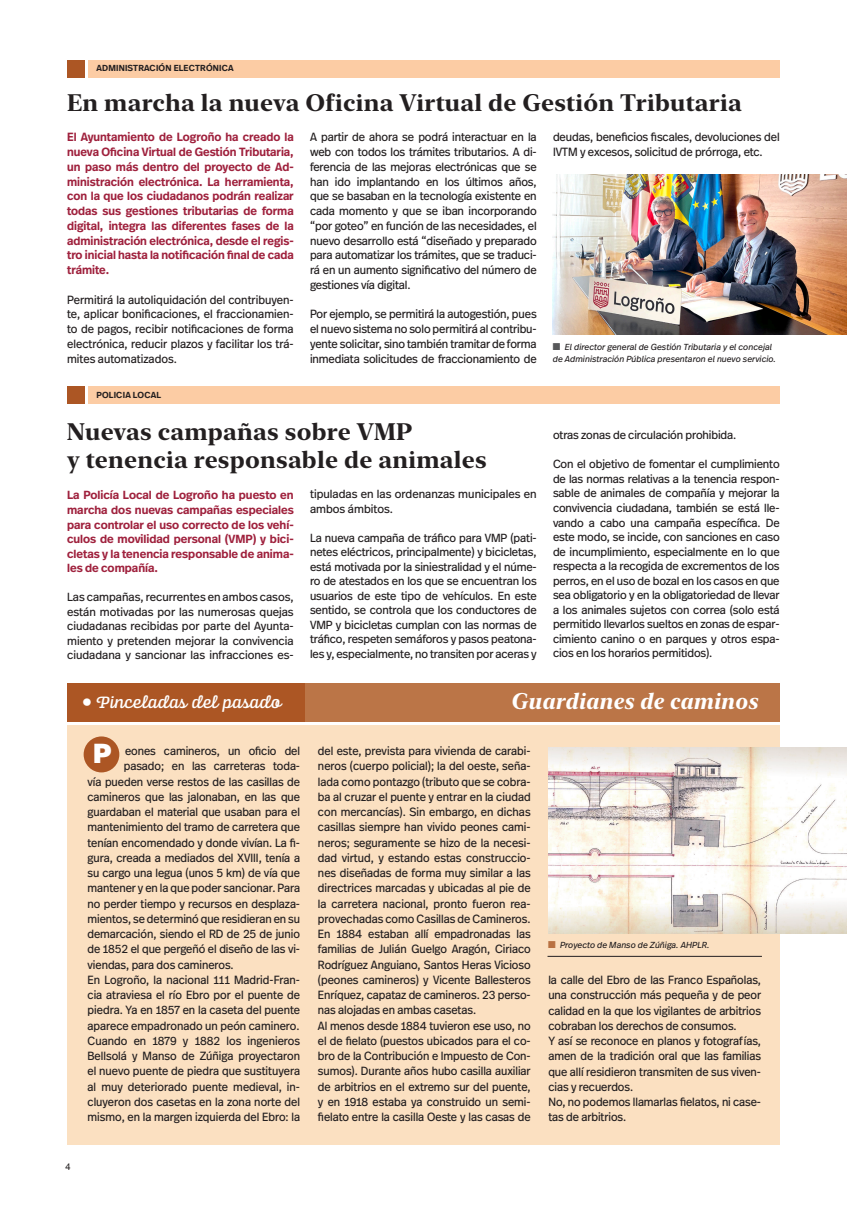
<style>
.page{position:relative;width:847px;height:1205px;background:#fff}
.page>*{position:absolute;margin:0;border:0;box-sizing:border-box;transform-origin:0 0}
.t1{font:900 27.5px "Real Head Pro";color:#fff}
.t2{font:700 23.75px "New York Large";letter-spacing:.01em;color:#231f20}
.t3{font:italic 700 22.5px "New York Large";letter-spacing:.01em;color:#fff}
.t4{font:17.5px "Alianza Script 500";color:#fff}
.t5{font:11.88px/15.2px "Real Head Pro";letter-spacing:-.005em;color:#231f20;text-align:justify;scale:.96 1}
.t6{font:11.88px/14.8px "Real Head Pro";letter-spacing:-.005em;color:#231f20;text-align:justify}
.t7{font:600 11.88px/14.8px "Real Head Pro";color:#9f213d;text-align:justify}
.t8{font:11.75px/14.5px "Real Head Pro";letter-spacing:-.01em;color:#231f20;text-align:justify}
.t9{font:600 11.75px/14.5px "Real Head Pro";color:#9f213d;text-align:justify}
.t10{font:9.38px "Arial";color:#231f20}
.t11{font:italic 8.75px/11.2px "Real Head Pro";letter-spacing:.01em;color:#231f20}
.t12{font:600 8.75px "Real Head Pro";letter-spacing:.02em;color:#231f20}
.s1{color:#57585a}
.s2{font-family:"Real Head Pro";font-size:37.5px}
.s3{color:#808285}
.s4{color:#b97141}
</style>
<div class="page">
<div style="left:88px;top:60px;width:692px;height:17px;background:#fccca4"></div>
<div style="left:67px;top:60px;width:18px;height:17px;background:#ac5624"></div>
<div style="left:67px;top:725px;width:713px;height:419px;background:#fbe0c1"></div>
<div style="left:84px;top:736px;width:35px;height:36px;background:#ac5624;border-radius:50%"></div>
<div style="left:305px;top:683px;width:475px;height:39px;background:#bb7547"></div>
<div style="left:67px;top:683px;width:238px;height:39px;background:#ac5624"></div>
<hr style="left:547px;top:956px;width:215px;height:1px;background:#231f20">
<img style="left:553px;top:174px;width:294px;height:161px">
<div style="left:88px;top:387px;width:692px;height:17px;background:#fccca4"></div>
<div style="left:67px;top:387px;width:18px;height:17px;background:#ac5624"></div>
<img style="left:548px;top:747px;width:299px;height:186px">
<p class="t12" style="left:96px;top:62px;width:139px">ADMINISTRACIÓN ELECTRÓNICA</p>
<p class="t2" style="left:67px;top:86px;width:676px">En marcha la nueva Oficina Virtual de Gestión Tributaria</p>
<p class="t7" style="left:67px;top:129px;width:228px">El Ayuntamiento de Logroño ha creado la nueva Oficina Virtual de Gestión Tributaria, un paso más dentro del proyecto de Ad&shy;ministración electrónica. La herramienta, con la que los ciudadanos podrán realizar todas sus gestiones tributarias de forma digital, integra las diferentes fases de la administración electrónica, desde el regis&shy;tro inicial hasta la notificación final de cada trámite.</p>
<p class="t6" style="left:67px;top:292px;width:228px">Permitirá la autoliquidación del contribuyen&shy;te, aplicar bonificaciones, el fraccionamien&shy;to de pagos, recibir notificaciones de forma electrónica, reducir plazos y facilitar los trá&shy;mites automatizados.</p>
<p class="t6" style="left:310px;top:129px;width:228px">A partir de ahora se podrá interactuar en la web con todos los trámites tributarios. A di&shy;ferencia de las mejoras electrónicas que se han ido implantando en los últimos años, que se basaban en la tecnología existente en cada momento y que se iban incorporando “por goteo” en función de las necesidades, el nuevo desarrollo está “diseñado y preparado para automatizar los trámites, que se traduci&shy;rá en un aumento significativo del número de gestiones vía digital.</p>
<p class="t6" style="left:310px;top:306px;width:228px">Por ejemplo, se permitirá la autogestión, pues el nuevo sistema no solo permitirá al contribu&shy;yente solicitar, sino también tramitar de forma inmediata solicitudes de fraccionamiento de</p>
<p class="t12" style="left:96px;top:388px;width:66px">POLICIA LOCAL</p>
<p class="t2" style="left:67px;top:415px;width:347px">Nuevas campañas sobre VMP</p>
<p class="t2" style="left:67px;top:443px;width:421px">y tenencia responsable de animales</p>
<p class="t9" style="left:67px;top:488px;width:228px">La Policía Local de Logroño ha puesto en marcha dos nuevas campañas especiales para controlar el uso correcto de los vehí&shy;culos de movilidad personal (VMP) y bici&shy;cletas y la tenencia responsable de anima&shy;les de compañía.</p>
<p class="t8" style="left:67px;top:589px;width:228px">Las campañas, recurrentes en ambos casos, están motivadas por las numerosas quejas ciudadanas recibidas por parte del Ayunta&shy;miento y pretenden mejorar la convivencia ciudadana y sancionar las infracciones es-</p>
<p class="t8" style="left:310px;top:487px;width:228px">tipuladas en las ordenanzas municipales en ambos ámbitos.</p>
<p class="t8" style="left:310px;top:530px;width:228px">La nueva campaña de tráfico para VMP (pati&shy;netes eléctricos, principalmente) y bicicletas, está motivada por la siniestralidad y el núme&shy;ro de atestados en los que se encuentran los usuarios de este tipo de vehículos. En este sentido, se controla que los conductores de VMP y bicicletas cumplan con las normas de tráfico, respeten semáforos y pasos peatona&shy;les y, especialmente, no transiten por aceras y</p>
<p class="t6" style="left:553px;top:129px;width:228px">deudas, beneficios fiscales, devoluciones del<br>IVTM y excesos, solicitud de prórroga, etc.</p>
<p class="t11" style="left:553px;top:342px;width:225px"><span class="s1">■</span> El director general de Gestión Tributaria y el concejal de Administración Pública presentaron el nuevo servicio.</p>
<p class="t8" style="left:553px;top:428px;width:185px">otras zonas de circulación prohibida.</p>
<p class="t8" style="left:553px;top:457px;width:228px">Con el objetivo de fomentar el cumplimiento de las normas relativas a la tenencia respon&shy;sable de animales de compañía y mejorar la convivencia ciudadana, también se está lle&shy;vando a cabo una campaña específica. De este modo, se incide, con sanciones en caso de incumplimiento, especialmente en lo que respecta a la recogida de excrementos de los perros, en el uso de bozal en los casos en que sea obligatorio y en la obligatoriedad de llevar a los animales sujetos con correa (solo está permitido llevarlos sueltos en zonas de espar&shy;cimiento canino o en parques y otros espa&shy;cios en los horarios permitidos).</p>
<p class="t4" style="left:81px;top:692px;width:202px"><span class="s2">•</span> Pinceladas del pasado</p>
<p class="t3" style="left:510px;top:685px;width:249px">Guardianes de caminos</p>
<p class="t10" style="left:66px;top:1160px;width:7px">4</p>
<p class="t1" style="left:93px;top:733px;width:20px">P</p>
<p class="t5" style="left:125px;top:743px;width:184px">eones camineros, un oficio del</p>
<p class="t5" style="left:124px;top:758px;width:185px">pasado; en las carreteras toda-</p>
<p class="t5" style="left:88px;top:773px;width:223px">vía pueden verse restos de las casillas de</p>
<p class="t5" style="left:88px;top:789px;width:223px">camineros que las jalonaban, en las que</p>
<p class="t5" style="left:88px;top:804px;width:223px">guardaban el material que usaban para el</p>
<p class="t5" style="left:88px;top:819px;width:223px">mantenimiento del tramo de carretera que</p>
<p class="t5" style="left:88px;top:834px;width:223px">tenían encomendado y donde vivían. La fi-</p>
<p class="t5" style="left:88px;top:850px;width:223px">gura, creada a mediados del XVIII, tenía a</p>
<p class="t5" style="left:88px;top:865px;width:223px">su cargo una legua (unos 5 km) de vía que</p>
<p class="t5" style="left:88px;top:880px;width:223px">mantener y en la que poder sancionar. Para</p>
<p class="t5" style="left:88px;top:895px;width:223px">no perder tiempo y recursos en desplaza-</p>
<p class="t5" style="left:88px;top:911px;width:223px">mientos, se determinó que residieran en su</p>
<p class="t5" style="left:88px;top:926px;width:223px">demarcación, siendo el RD de 25 de junio</p>
<p class="t5" style="left:88px;top:941px;width:223px">de 1852 el que pergeñó el diseño de las vi-</p>
<p class="t5" style="left:88px;top:956px;width:154px">viendas, para dos camineros.</p>
<p class="t5" style="left:88px;top:972px;width:223px">En Logroño, la nacional 111 Madrid-Fran&shy;cia atraviesa el río Ebro por el puente de piedra. Ya en 1857 en la caseta del puente aparece empadronado un peón caminero.</p>
<p class="t5" style="left:88px;top:1033px;width:223px">Cuando en 1879 y 1882 los ingenieros Bellsolá y Manso de Zúñiga proyectaron el nuevo puente de piedra que sustituyera al muy deteriorado puente medieval, in&shy;cluyeron dos casetas en la zona norte del mismo, en la margen izquierda del Ebro: la</p>
<p class="t5" style="left:318px;top:743px;width:223px">del este, prevista para vivienda de carabi&shy;neros (cuerpo policial); la del oeste, seña&shy;lada como pontazgo (tributo que se cobra&shy;ba al cruzar el puente y entrar en la ciudad con mercancías). Sin embargo, en dichas casillas siempre han vivido peones cami&shy;neros; seguramente se hizo de la necesi&shy;dad virtud, y estando estas construccio&shy;nes diseñadas de forma muy similar a las directrices marcadas y ubicadas al pie de la carretera nacional, pronto fueron rea&shy;provechadas como Casillas de Camineros.</p>
<p class="t5" style="left:318px;top:926px;width:223px">En 1884 estaban allí empadronadas las familias de Julián Guelgo Aragón, Ciriaco Rodríguez Anguiano, Santos Heras Vicioso (peones camineros) y Vicente Ballesteros Enríquez, capataz de camineros. 23 perso&shy;nas alojadas en ambas casetas.</p>
<p class="t5" style="left:318px;top:1017px;width:223px">Al menos desde 1884 tuvieron ese uso, no el de fielato (puestos ubicados para el co&shy;bro de la Contribución e Impuesto de Con&shy;sumos). Durante años hubo casilla auxiliar de arbitrios en el extremo sur del puente, y en 1918 estaba ya construido un semi&shy;fielato entre la casilla Oeste y las casas de</p>
<p class="t11" style="left:404px;top:776px;width:227px"><span class="s3">■</span> Diversas actuaciones mejorarán el barrio de El Cortijo.</p>
<p class="t11" style="left:548px;top:939px;width:163px"><span class="s4">■</span> Proyecto de Manso de Zúñiga. AHPLR.</p>
<p class="t5" style="left:548px;top:972px;width:223px">la calle del Ebro de las Franco Españolas, una construcción más pequeña y de peor calidad en la que los vigilantes de arbitrios cobraban los derechos de consumos.</p>
<p class="t5" style="left:548px;top:1033px;width:223px">Y así se reconoce en planos y fotografías, amen de la tradición oral que las familias que allí residieron transmiten de sus viven&shy;cias y recuerdos.</p>
<p class="t5" style="left:548px;top:1094px;width:223px">No, no podemos llamarlas fielatos, ni case&shy;tas de arbitrios.</p>
</div>
